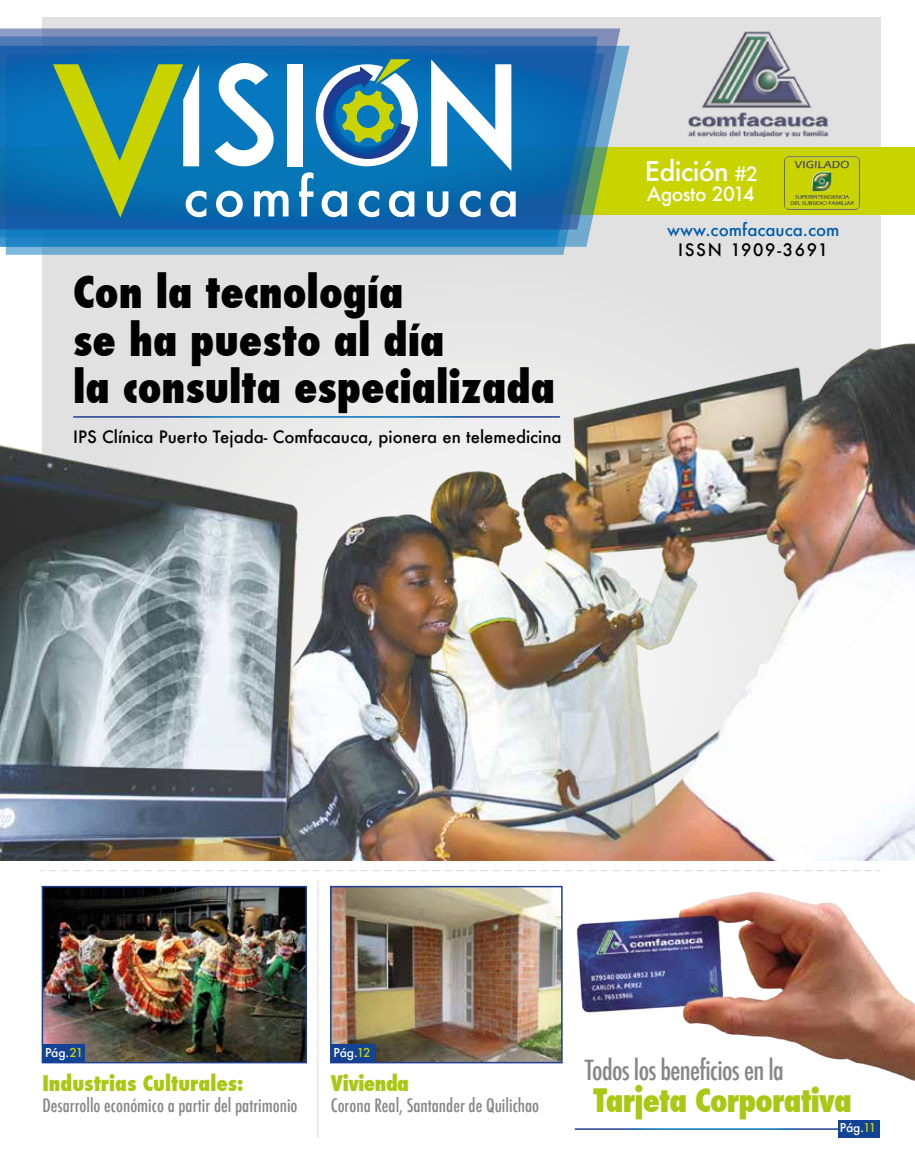
<style>
.page{position:relative;width:915px;height:1170px;background:#fff}
.page>*{position:absolute;margin:0;border:0;box-sizing:border-box;transform-origin:0 0}
.t1{font:137.4px "ADAM.CGPRO";color:#fff}
.t2{font:500 52.65px "Futura";letter-spacing:.1em;color:#fff}
.t3{font:800 condensed 43.2px/47.4px "Futura";color:#000}
.t4{font:800 condensed 31.5px "Futura";letter-spacing:-.025em;color:#a8c813}
.t5{font:500 condensed 27px "Futura";letter-spacing:-.025em;color:#878787}
.t6{font:500 26.7px "Futura";letter-spacing:-.025em;color:#fff}
.t7{font:800 condensed 21px "Futura";color:#a8c813}
.t8{font:800 condensed 21px "Futura";letter-spacing:-.025em;color:#a8c813}
.t9{font:500 19.2px "Futura";letter-spacing:-.025em;color:#fff}
.t10{font:500 condensed 18px "Futura";color:#878787}
.t11{font:500 16.8px "Futura";color:#005da9}
.t12{font:500 16.8px "Futura";letter-spacing:.1em;color:#000}
.t13{font:500 16.65px "Futura";color:#000}
.t14{font:500 12px "Futura";letter-spacing:-.025em;color:#fff}
.s1{font-size:19.2px}
.s2{color:#c8d300}
</style>
<div class="page">
<hr style="left:914px;top:13px;width:1px;height:74px;background:#0074bd">
<img style="left:333px;top:888px;width:213px;height:172px">
<img style="left:45px;top:888px;width:259px;height:172px">
<div style="left:42px;top:17px;width:837px;height:841px;background:#e2e1e1"></div>
<div style="left:0;top:148px;width:914px;height:67px;background:#c8d300"></div>
<svg style="left:6px;top:247px;width:559px;height:8px;background:#74acd0"></svg>
<svg style="left:0;top:46px;width:629px;height:201px"></svg>
<svg style="left:0;top:28px;width:620px;height:201px;background:#1d72af"></svg>
<svg style="left:53px;top:64px;width:146px;height:153px;background:#4a9488"></svg>
<img style="left:784px;top:147px;width:75px;height:62px">
<div style="left:42px;top:1043px;width:43px;height:19px;background:#134395"></div>
<div style="left:331px;top:1043px;width:44px;height:19px;background:#134395"></div>
<img style="left:546px;top:860px;width:368px;height:278px">
<div style="left:838px;top:1120px;width:41px;height:17px;background:#134395"></div>
<hr style="left:317px;top:880px;width:1px;height:257px;background:#dadada">
<svg style="left:41px;top:870px;width:829px;height:1px"></svg>
<img style="left:688px;top:31px;width:141px;height:106px">
<svg style="left:316px;top:59px;width:102px;height:107px;background:#619aa7"></svg>
<img style="left:0;top:335px;width:914px;height:525px">
<hr style="left:73px;top:416px;width:486px;height:1px;background:#fff">
<h1 class="t1" style="left:420px;top:32px;width:103px">N</h1>
<h1 class="t1" style="left:208px;top:32px;width:107px">SI</h1>
<h2 class="t2" style="left:183px;top:161px;width:337px">comfacauca</h2>
<h3 class="t3" style="left:73px;top:269px;width:483px">Con la tecnología<br>se ha puesto al día<br>la consulta especializada</h3>
<p class="t13" style="left:73px;top:425px;width:489px">IPS Clínica Puerto Tejada- Comfacauca, pionera en telemedicina</p>
<h3 class="t6" style="left:644px;top:153px;width:114px">Edición <span class="s1">#2</span></h3>
<p class="t9" style="left:646px;top:181px;width:109px">Agosto 2014</p>
<p class="t11" style="left:667px;top:218px;width:174px">www.comfacauca.com</p>
<p class="t12" style="left:677px;top:238px;width:151px">ISSN 1909-3691</p>
<p class="t14" style="left:45px;top:1044px;width:40px">Pág.<span class="s2">21</span></p>
<p class="t14" style="left:333px;top:1044px;width:39px">Pág.<span class="s2">12</span></p>
<p class="t8" style="left:331px;top:1068px;width:80px">Vivienda</p>
<p class="t10" style="left:331px;top:1093px;width:210px">Corona Real, Santander de Quilichao</p>
<p class="t7" style="left:42px;top:1068px;width:202px">Industrias Culturales:</p>
<p class="t10" style="left:42px;top:1093px;width:256px">Desarrollo económico a partir del patrimonio</p>
<h3 class="t5" style="left:584px;top:1052px;width:200px">Todos los beneficios en la</h3>
<h3 class="t4" style="left:593px;top:1078px;width:260px">Tarjeta Corporativa</h3>
<p class="t14" style="left:839px;top:1119px;width:38px">Pág.<span class="s2">11</span></p>
</div>
